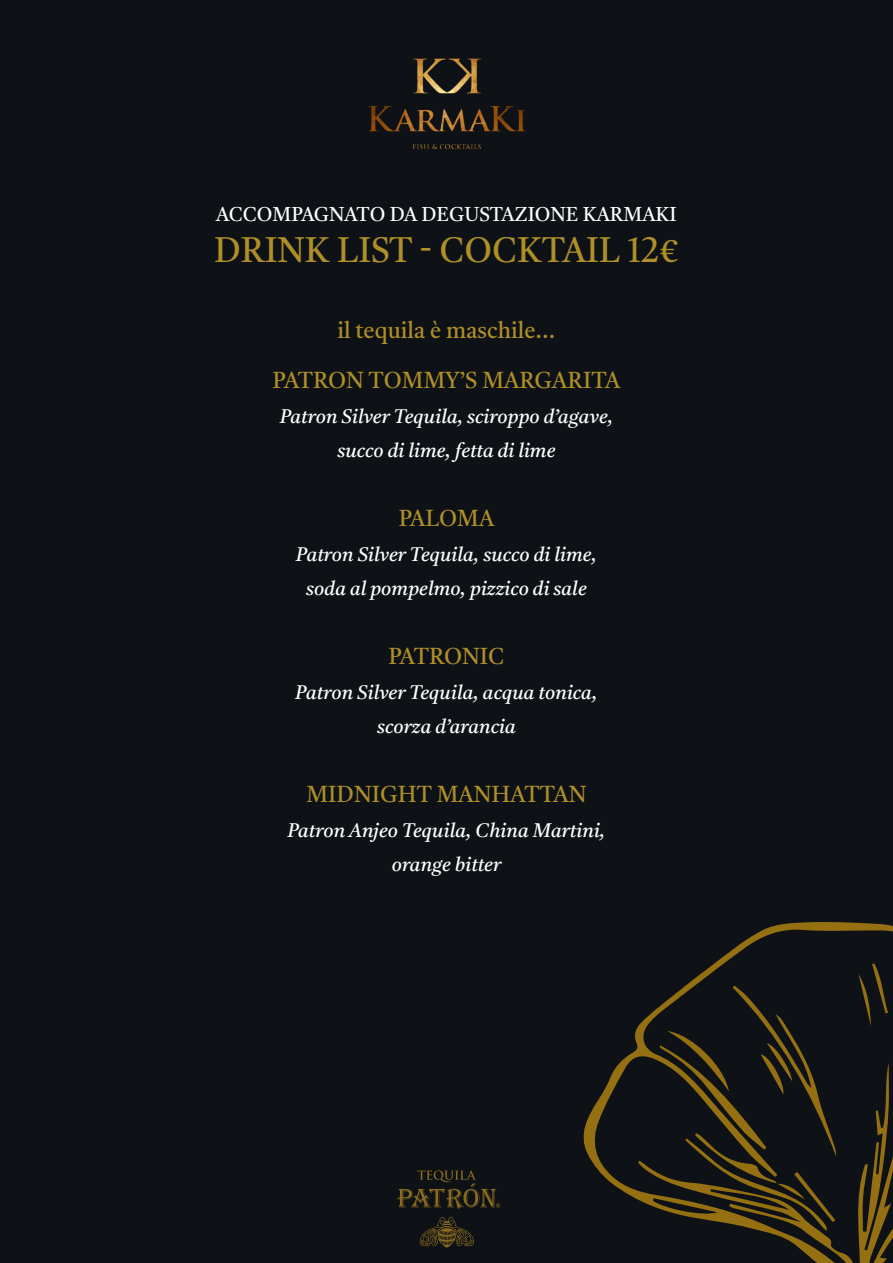
<style>
.page{position:relative;width:893px;height:1263px;background:#0e1216}
.page>*{position:absolute;margin:0;border:0;box-sizing:border-box;transform-origin:0 0}
.t1{font:34.5px "Castoro";color:#af8f28}
.t2{font:22.5px "Castoro";color:#af8f28}
.t3{font:italic 19.5px "Castoro";color:#fff}
.t4{font:19.5px "Castoro";color:#fff}
</style>
<div class="page">
<img style="left:368px;top:58px;width:158px;height:91px">
<svg style="left:420px;top:1217px;width:54px;height:31px"></svg>
<svg style="left:397px;top:1170px;width:103px;height:39px"></svg>
<svg style="left:583px;top:922px;width:310px;height:278px"></svg>
<svg style="left:638px;top:1062px;width:255px;height:201px"></svg>
<svg style="left:858px;top:963px;width:30px;height:63px"></svg>
<svg style="left:660px;top:985px;width:176px;height:246px"></svg>
<p class="t4" style="left:216px;top:200px;width:462px">ACCOMPAGNATO DA DEGUSTAZIONE KARMAKI</p>
<p class="t1" style="left:214px;top:225px;width:466px">DRINK LIST - COCKTAIL 12€</p>
<p class="t2" style="left:337px;top:314px;width:220px">il tequila è maschile...</p>
<p class="t2" style="left:273px;top:363px;width:349px">PATRON TOMMY’S MARGARITA</p>
<p class="t3" style="left:280px;top:401px;width:335px">Patron Silver Tequila, sciroppo d’agave,</p>
<p class="t3" style="left:338px;top:436px;width:219px">succo di lime, fetta di lime</p>
<p class="t2" style="left:399px;top:501px;width:97px">PALOMA</p>
<p class="t3" style="left:296px;top:539px;width:303px">Patron Silver Tequila, succo di lime,</p>
<p class="t3" style="left:306px;top:574px;width:282px">soda al pompelmo, pizzico di sale</p>
<p class="t2" style="left:389px;top:639px;width:117px">PATRONIC</p>
<p class="t3" style="left:295px;top:677px;width:304px">Patron Silver Tequila, acqua tonica,</p>
<p class="t3" style="left:377px;top:712px;width:140px">scorza d’arancia</p>
<p class="t2" style="left:306px;top:777px;width:282px">MIDNIGHT MANHATTAN</p>
<p class="t3" style="left:287px;top:815px;width:320px">Patron Anjeo Tequila, China Martini,</p>
<p class="t3" style="left:392px;top:850px;width:111px">orange bitter</p>
</div>
